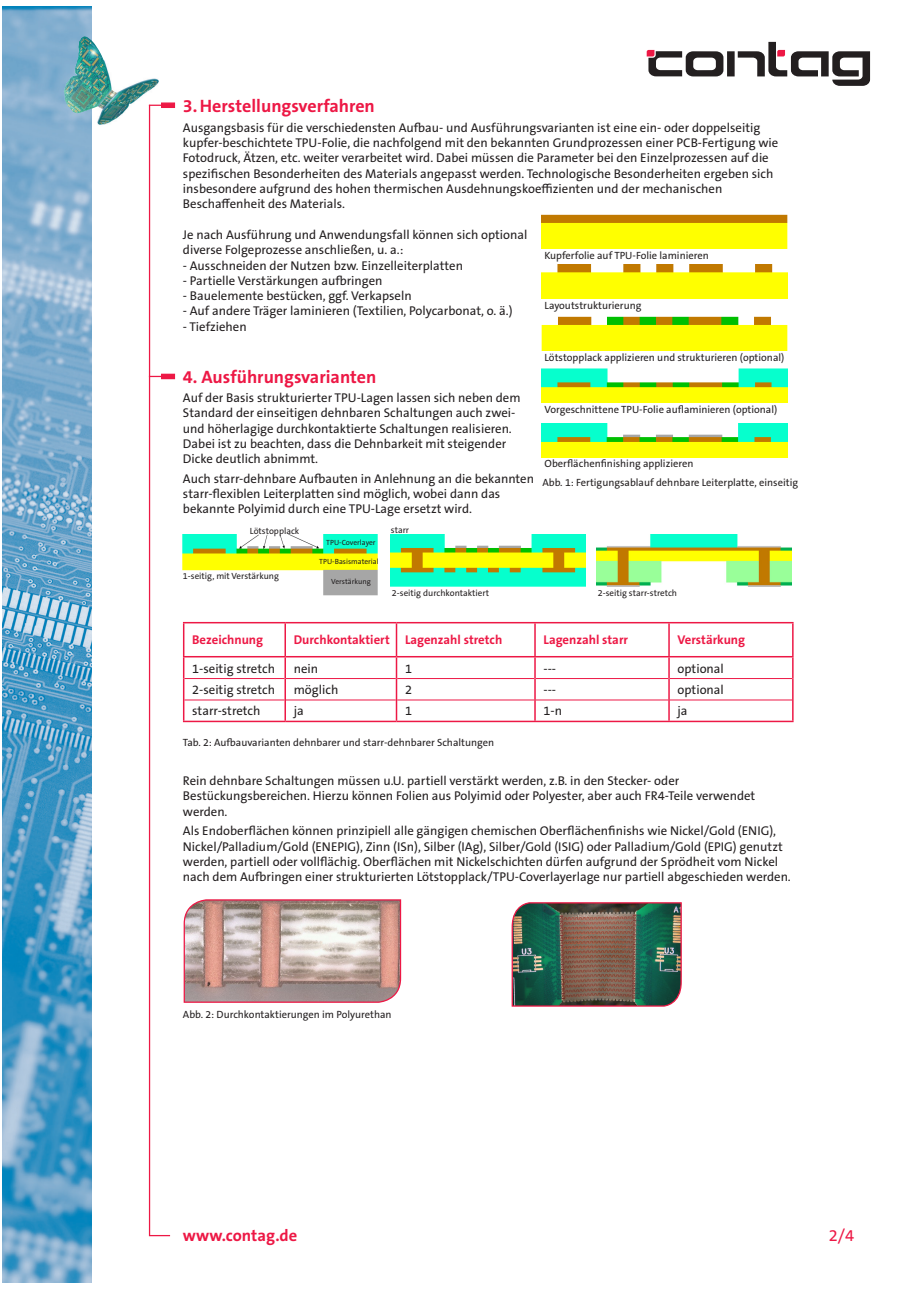
<style>
.page{position:relative;width:919px;height:1289px;background:#fff}
.page>*{position:absolute;margin:0;border:0;box-sizing:border-box;transform-origin:0 0}
.Fließtext{font:700 18px "The Sans B W7";color:#ed1845}
.Fußzeile{font:700 16.5px "The Sans B W7";color:#ed1845}
.Fließtext-2{font:16.5px "The Sans B W5 Plain";color:#ed1845}
.Fließtext-3{font:12.75px/15.3px "The Sans B W5 Plain";color:#231f20}
.Tabellenkörpertext{font:12.75px "The Sans B W5 Plain";color:#231f20}
.Fließtext-4{font:700 12.75px "The Sans B W7";color:#ed1845}
.Fließtext-5{font:10.5px "The Sans B W5 Plain";color:#231f20}
.Fließtext-6{font:9px "The Sans B W5 Plain";color:#231f20}
.Fließtext-7{font:7.5px "The Sans B W5 Plain";color:#231f20}
</style>
<div class="page">
<img style="left:2px;top:6px;width:89px;height:1276px">
<svg style="left:646px;top:42px;width:224px;height:44px"></svg>
<img style="left:64px;top:36px;width:95px;height:90px">
<hr style="left:184px;top:678px;width:100px;height:1px;background:#ed1845">
<hr style="left:286px;top:678px;width:110px;height:1px;background:#ed1845">
<hr style="left:397px;top:678px;width:137px;height:1px;background:#ed1845">
<hr style="left:535px;top:678px;width:133px;height:1px;background:#ed1845">
<hr style="left:669px;top:678px;width:123px;height:1px;background:#ed1845">
<hr style="left:184px;top:699px;width:100px;height:1px;background:#ed1845">
<hr style="left:286px;top:699px;width:110px;height:1px;background:#ed1845">
<hr style="left:397px;top:699px;width:137px;height:1px;background:#ed1845">
<hr style="left:535px;top:699px;width:133px;height:1px;background:#ed1845">
<hr style="left:669px;top:699px;width:123px;height:1px;background:#ed1845">
<hr style="left:284px;top:657px;width:2px;height:21px;background:#ed1845">
<hr style="left:284px;top:678px;width:2px;height:22px;background:#ed1845">
<svg style="left:183px;top:657px;width:1px;height:63px"></svg>
<hr style="left:284px;top:700px;width:2px;height:20px;background:#ed1845">
<svg style="left:396px;top:657px;width:1px;height:63px"></svg>
<svg style="left:534px;top:657px;width:1px;height:63px"></svg>
<svg style="left:668px;top:657px;width:1px;height:63px"></svg>
<svg style="left:792px;top:657px;width:1px;height:63px"></svg>
<hr style="left:183px;top:720px;width:102px;height:2px;background:#ed1845">
<hr style="left:285px;top:720px;width:111px;height:2px;background:#ed1845">
<hr style="left:396px;top:720px;width:139px;height:2px;background:#ed1845">
<hr style="left:535px;top:720px;width:134px;height:2px;background:#ed1845">
<hr style="left:669px;top:720px;width:124px;height:2px;background:#ed1845">
<hr style="left:183px;top:622px;width:102px;height:1px;background:#ed1845">
<hr style="left:183px;top:623px;width:1px;height:33px;background:#ed1845">
<hr style="left:285px;top:622px;width:111px;height:1px;background:#ed1845">
<hr style="left:284px;top:623px;width:2px;height:33px;background:#ed1845">
<hr style="left:396px;top:622px;width:139px;height:1px;background:#ed1845">
<hr style="left:396px;top:623px;width:1px;height:33px;background:#ed1845">
<hr style="left:535px;top:622px;width:134px;height:1px;background:#ed1845">
<hr style="left:534px;top:623px;width:1px;height:33px;background:#ed1845">
<hr style="left:669px;top:622px;width:124px;height:1px;background:#ed1845">
<hr style="left:668px;top:623px;width:1px;height:33px;background:#ed1845">
<hr style="left:792px;top:623px;width:1px;height:33px;background:#ed1845">
<hr style="left:183px;top:656px;width:102px;height:1px;background:#ed1845">
<hr style="left:285px;top:656px;width:111px;height:1px;background:#ed1845">
<hr style="left:396px;top:656px;width:139px;height:1px;background:#ed1845">
<hr style="left:535px;top:656px;width:134px;height:1px;background:#ed1845">
<hr style="left:669px;top:656px;width:124px;height:1px;background:#ed1845">
<svg style="left:183px;top:899px;width:219px;height:104px;background:#c2a39e"></svg>
<svg style="left:161px;top:102px;width:14px;height:6px"></svg>
<svg style="left:148px;top:104px;width:23px;height:1132px"></svg>
<div style="left:161px;top:374px;width:14px;height:5px;background:#ed1845"></div>
<img style="left:183px;top:535px;width:194px;height:60px">
<img style="left:596px;top:535px;width:195px;height:52px">
<img style="left:391px;top:535px;width:194px;height:52px">
<img style="left:511px;top:902px;width:171px;height:105px">
<img style="left:541px;top:215px;width:246px;height:34px">
<img style="left:541px;top:265px;width:246px;height:34px">
<img style="left:541px;top:317px;width:246px;height:34px">
<img style="left:541px;top:369px;width:246px;height:34px">
<img style="left:541px;top:423px;width:246px;height:34px">
<p class="Fließtext" style="left:183px;top:95px;width:193px">3.Herstellungsverfahren</p>
<p class="Fließtext-3" style="left:183px;top:120px;width:597px">Ausgangsbasis für die verschiedensten Aufbau- und Ausführungsvarianten ist eine ein- oder doppelseitig kupfer-beschichtete TPU-Folie, die nachfolgend mit den bekannten Grundprozessen einer PCB-Fertigung wie Fotodruck, Ätzen, etc. weiter verarbeitet wird. Dabei müssen die Parameter bei den Einzelprozessen auf die spezifischen Besonderheiten des Materials angepasst werden. Technologische Besonderheiten ergeben sich insbesondere aufgrund des hohen thermischen Ausdehnungskoeffizienten und der mechanischen Beschaffenheit des Materials.</p>
<p class="Fließtext-3" style="left:183px;top:227px;width:346px">Je nach Ausführung und Anwendungsfall können sich optional diverse Folgeprozesse anschließen, u. a.:</p>
<p class="Fließtext-3" style="left:183px;top:258px;width:281px">- Ausschneiden der Nutzen bzw. Einzelleiterplatten</p>
<p class="Fließtext-3" style="left:183px;top:273px;width:201px">- Partielle Verstärkungen aufbringen</p>
<p class="Fließtext-3" style="left:183px;top:288px;width:230px">- Bauelemente bestücken, ggf. Verkapseln</p>
<p class="Fließtext-3" style="left:183px;top:303px;width:331px">- Auf andere Träger laminieren (Textilien, Polycarbonat, o. ä.)</p>
<p class="Fließtext-3" style="left:183px;top:319px;width:65px">- Tiefziehen</p>
<p class="Fließtext" style="left:183px;top:365px;width:195px">4. Ausführungsvarianten</p>
<p class="Fließtext-3" style="left:183px;top:390px;width:339px">Auf der Basis strukturierter TPU-Lagen lassen sich neben dem Standard der einseitigen dehnbaren Schaltungen auch zwei&shy;und höherlagige durchkontaktierte Schaltungen realisieren.<br>Dabei ist zu beachten, dass die Dehnbarkeit mit steigender Dicke deutlich abnimmt.</p>
<p class="Fließtext-3" style="left:183px;top:471px;width:352px">Auch starr-dehnbare Aufbauten in Anlehnung an die bekannten starr-flexiblen Leiterplatten sind möglich, wobei dann das bekannte Polyimid durch eine TPU-Lage ersetzt wird.</p>
<p class="Fließtext-5" style="left:544px;top:248px;width:166px">Kupferfolie auf TPU-Folie laminieren</p>
<p class="Fließtext-5" style="left:544px;top:299px;width:98px">Layoutstrukturierung</p>
<p class="Fließtext-5" style="left:544px;top:350px;width:241px">Lötstopplack applizieren und strukturieren (optional)</p>
<p class="Fließtext-5" style="left:544px;top:402px;width:234px">Vorgeschnittene TPU-Folie auflaminieren (optional)</p>
<p class="Fließtext-5" style="left:544px;top:457px;width:150px">Oberflächenfinishing applizieren</p>
<p class="Fließtext-5" style="left:542px;top:475px;width:257px">Abb. 1: Fertigungsablauf dehnbare Leiterplatte, einseitig</p>
<p class="Fließtext-6" style="left:250px;top:525px;width:51px">Lötstopplack</p>
<p class="Fließtext-6" style="left:183px;top:570px;width:98px">1-seitig, mit Verstärkung</p>
<p class="Fließtext-7" style="left:326px;top:537px;width:51px">TPU-Coverlayer</p>
<p class="Fließtext-7" style="left:319px;top:557px;width:61px">TPU-Basismaterial</p>
<p class="Fließtext-7" style="left:331px;top:576px;width:41px">Verstärkung</p>
<p class="Fließtext-6" style="left:391px;top:524px;width:20px">starr</p>
<p class="Fließtext-6" style="left:392px;top:587px;width:99px">2-seitig durchkontaktiert</p>
<p class="Fließtext-6" style="left:597px;top:587px;width:81px">2-seitig starr-stretch</p>
<p class="Fließtext-4" style="left:192px;top:632px;width:72px">Bezeichnung</p>
<p class="Fließtext-4" style="left:294px;top:632px;width:97px">Durchkontaktiert</p>
<p class="Fließtext-4" style="left:405px;top:632px;width:99px">Lagenzahl stretch</p>
<p class="Fließtext-4" style="left:543px;top:632px;width:86px">Lagenzahl starr</p>
<p class="Fließtext-4" style="left:677px;top:632px;width:69px">Verstärkung</p>
<p class="Tabellenkörpertext" style="left:192px;top:660px;width:84px">1-seitig stretch</p>
<p class="Tabellenkörpertext" style="left:294px;top:660px;width:26px">nein</p>
<p class="Tabellenkörpertext" style="left:405px;top:660px;width:9px">1</p>
<p class="Tabellenkörpertext" style="left:543px;top:660px;width:14px">---</p>
<p class="Tabellenkörpertext" style="left:677px;top:660px;width:48px">optional</p>
<p class="Tabellenkörpertext" style="left:192px;top:681px;width:84px">2-seitig stretch</p>
<p class="Tabellenkörpertext" style="left:294px;top:681px;width:46px">möglich</p>
<p class="Tabellenkörpertext" style="left:405px;top:681px;width:9px">2</p>
<p class="Tabellenkörpertext" style="left:543px;top:681px;width:14px">---</p>
<p class="Tabellenkörpertext" style="left:677px;top:681px;width:48px">optional</p>
<p class="Tabellenkörpertext" style="left:192px;top:703px;width:70px">starr-stretch</p>
<p class="Tabellenkörpertext" style="left:294px;top:703px;width:12px">ja</p>
<p class="Tabellenkörpertext" style="left:405px;top:703px;width:9px">1</p>
<p class="Tabellenkörpertext" style="left:543px;top:703px;width:20px">1-n</p>
<p class="Tabellenkörpertext" style="left:677px;top:703px;width:12px">ja</p>
<p class="Fließtext-5" style="left:183px;top:735px;width:313px">Tab. 2: Aufbauvarianten dehnbarer und starr-dehnbarer Schaltungen</p>
<p class="Fließtext-3" style="left:183px;top:773px;width:574px">Rein dehnbare Schaltungen müssen u.U. partiell verstärkt werden, z.B. in den Stecker- oder<br>Bestückungsbereichen. Hierzu können Folien aus Polyimid oder Polyester, aber auch FR4-Teile verwendet werden.</p>
<p class="Fließtext-3" style="left:183px;top:823px;width:609px">Als Endoberflächen können prinzipiell alle gängigen chemischen Oberflächenfinishs wie Nickel/Gold (ENIG), Nickel/Palladium/Gold (ENEPIG), Zinn (ISn), Silber (IAg), Silber/Gold (ISIG) oder Palladium/Gold (EPIG) genutzt werden, partiell oder vollflächig. Oberflächen mit Nickelschichten dürfen aufgrund der Sprödheit vom Nickel nach dem Aufbringen einer strukturierten Lötstopplack/TPU-Coverlayerlage nur partiell abgeschieden werden.</p>
<p class="Fließtext-5" style="left:183px;top:1007px;width:210px">Abb. 2: Durchkontaktierungen im Polyurethan</p>
<p class="Fußzeile" style="left:183px;top:1225px;width:116px">www.contag.de</p>
<p class="Fließtext-2" style="left:828px;top:1224px;width:27px">2/4</p>
</div>
